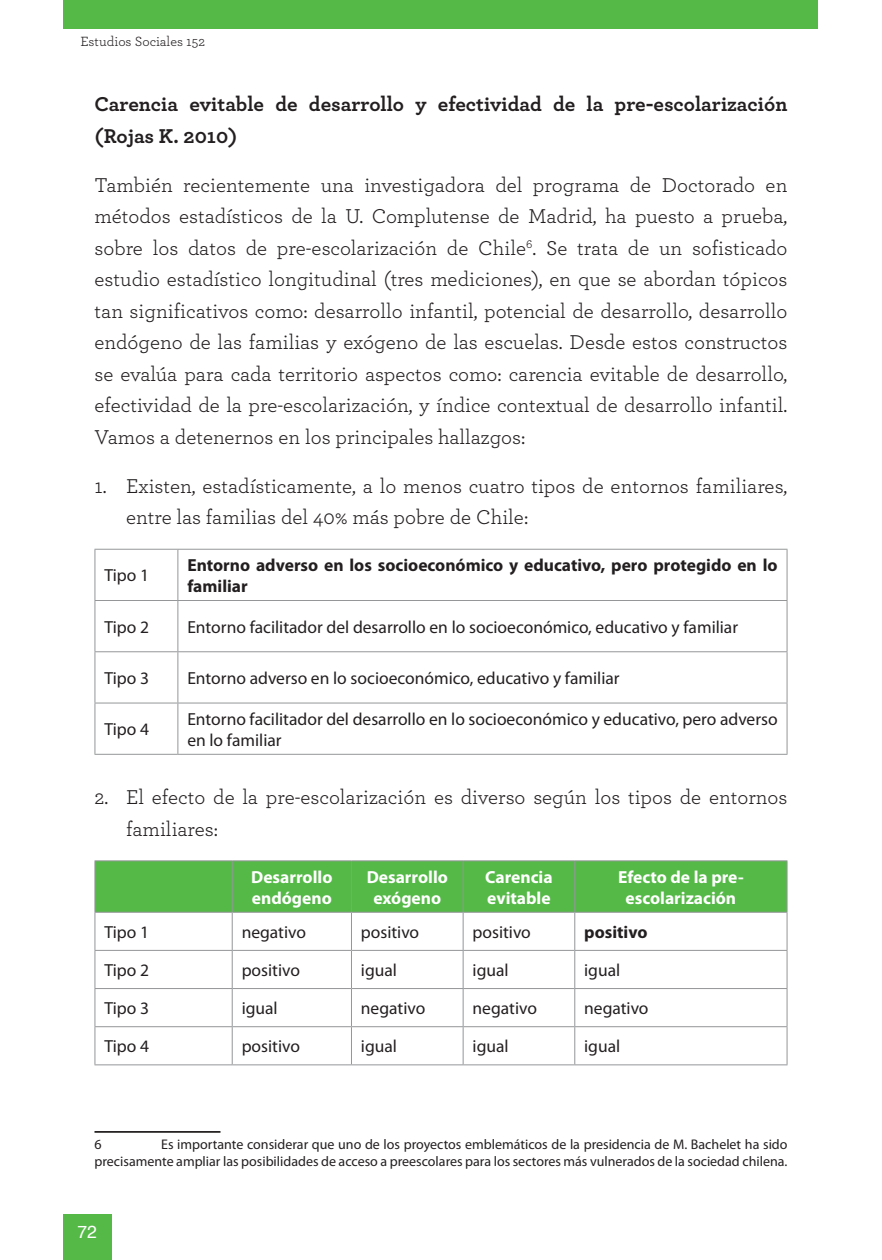
<style>
.page{position:relative;width:882px;height:1260px;background:#fff}
.page>*{position:absolute;margin:0;border:0;box-sizing:border-box;transform-origin:0 0}
.Texto_Base{font:21px/31.5px "Archer";color:#231f20}
.Título_2{font:700 21px/31.5px "Archer";color:#231f20}
.t1{font:17.5px/21px "Myriad Pro";color:#231f20}
.t2{font:700 17.5px/21px "Myriad Pro";color:#fff}
.t3{font:700 17.5px/21px "Myriad Pro";color:#231f20}
.t4{font:17.5px "Helvetica";color:#fff}
.Pie_de_página{font:14px/16.8px "Myriad Pro";color:#231f20;text-align:right}
.t5{font:14px "Archer";color:#231f20}
</style>
<div class="page">
<div style="left:63px;top:1214px;width:48px;height:46px;background:#55b947"></div>
<div style="left:63px;top:0;width:754px;height:29px;background:#55b947"></div>
<hr style="left:94px;top:549px;width:84px;height:1px;background:#949698">
<hr style="left:94px;top:550px;width:1px;height:50px;background:#949698">
<hr style="left:178px;top:549px;width:610px;height:1px;background:#949698">
<hr style="left:177px;top:550px;width:1px;height:50px;background:#949698">
<hr style="left:787px;top:550px;width:1px;height:50px;background:#949698">
<hr style="left:94px;top:600px;width:84px;height:1px;background:#949698">
<hr style="left:94px;top:601px;width:1px;height:50px;background:#949698">
<hr style="left:178px;top:600px;width:610px;height:1px;background:#949698">
<hr style="left:177px;top:601px;width:1px;height:50px;background:#949698">
<hr style="left:787px;top:601px;width:1px;height:50px;background:#949698">
<hr style="left:94px;top:651px;width:84px;height:1px;background:#949698">
<hr style="left:94px;top:652px;width:1px;height:51px;background:#949698">
<hr style="left:178px;top:651px;width:610px;height:1px;background:#949698">
<hr style="left:177px;top:652px;width:1px;height:51px;background:#949698">
<hr style="left:787px;top:652px;width:1px;height:51px;background:#949698">
<hr style="left:94px;top:703px;width:84px;height:1px;background:#949698">
<hr style="left:94px;top:703px;width:1px;height:51px;background:#949698">
<hr style="left:178px;top:703px;width:610px;height:1px;background:#949698">
<hr style="left:177px;top:703px;width:1px;height:51px;background:#949698">
<hr style="left:787px;top:703px;width:1px;height:51px;background:#949698">
<hr style="left:94px;top:754px;width:84px;height:1px;background:#949698">
<hr style="left:178px;top:754px;width:610px;height:1px;background:#949698">
<div style="left:95px;top:861px;width:692px;height:51px;background:#55b947"></div>
<hr style="left:94px;top:860px;width:138px;height:1px;background:#949698">
<hr style="left:94px;top:861px;width:1px;height:51px;background:#949698">
<hr style="left:232px;top:860px;width:119px;height:1px;background:#949698">
<hr style="left:232px;top:861px;width:1px;height:51px;background:#949698">
<hr style="left:351px;top:860px;width:112px;height:1px;background:#949698">
<hr style="left:351px;top:861px;width:1px;height:51px;background:#949698">
<hr style="left:463px;top:860px;width:112px;height:1px;background:#949698">
<hr style="left:463px;top:861px;width:1px;height:51px;background:#949698">
<hr style="left:575px;top:860px;width:213px;height:1px;background:#949698">
<hr style="left:574px;top:861px;width:1px;height:51px;background:#949698">
<hr style="left:787px;top:861px;width:1px;height:51px;background:#949698">
<hr style="left:94px;top:912px;width:138px;height:1px;background:#949698">
<hr style="left:94px;top:913px;width:1px;height:37px;background:#949698">
<hr style="left:232px;top:912px;width:119px;height:1px;background:#949698">
<hr style="left:232px;top:913px;width:1px;height:37px;background:#949698">
<hr style="left:351px;top:912px;width:112px;height:1px;background:#949698">
<hr style="left:351px;top:913px;width:1px;height:37px;background:#949698">
<hr style="left:463px;top:912px;width:112px;height:1px;background:#949698">
<hr style="left:463px;top:913px;width:1px;height:37px;background:#949698">
<hr style="left:575px;top:912px;width:213px;height:1px;background:#949698">
<hr style="left:574px;top:913px;width:1px;height:37px;background:#949698">
<hr style="left:787px;top:913px;width:1px;height:37px;background:#949698">
<hr style="left:94px;top:950px;width:138px;height:1px;background:#949698">
<hr style="left:94px;top:951px;width:1px;height:37px;background:#949698">
<hr style="left:232px;top:950px;width:119px;height:1px;background:#949698">
<hr style="left:232px;top:951px;width:1px;height:37px;background:#949698">
<hr style="left:351px;top:950px;width:112px;height:1px;background:#949698">
<hr style="left:351px;top:951px;width:1px;height:37px;background:#949698">
<hr style="left:463px;top:950px;width:112px;height:1px;background:#949698">
<hr style="left:463px;top:951px;width:1px;height:37px;background:#949698">
<hr style="left:575px;top:950px;width:213px;height:1px;background:#949698">
<hr style="left:574px;top:951px;width:1px;height:37px;background:#949698">
<hr style="left:787px;top:951px;width:1px;height:37px;background:#949698">
<hr style="left:94px;top:988px;width:138px;height:1px;background:#949698">
<hr style="left:94px;top:989px;width:1px;height:37px;background:#949698">
<hr style="left:232px;top:988px;width:119px;height:1px;background:#949698">
<hr style="left:232px;top:989px;width:1px;height:37px;background:#949698">
<hr style="left:351px;top:988px;width:112px;height:1px;background:#949698">
<hr style="left:351px;top:989px;width:1px;height:37px;background:#949698">
<hr style="left:463px;top:988px;width:112px;height:1px;background:#949698">
<hr style="left:463px;top:989px;width:1px;height:37px;background:#949698">
<hr style="left:575px;top:988px;width:213px;height:1px;background:#949698">
<hr style="left:574px;top:989px;width:1px;height:37px;background:#949698">
<hr style="left:787px;top:989px;width:1px;height:37px;background:#949698">
<hr style="left:94px;top:1026px;width:138px;height:1px;background:#949698">
<hr style="left:94px;top:1027px;width:1px;height:37px;background:#949698">
<hr style="left:232px;top:1026px;width:119px;height:1px;background:#949698">
<hr style="left:232px;top:1027px;width:1px;height:37px;background:#949698">
<hr style="left:351px;top:1026px;width:112px;height:1px;background:#949698">
<hr style="left:351px;top:1027px;width:1px;height:37px;background:#949698">
<hr style="left:463px;top:1026px;width:112px;height:1px;background:#949698">
<hr style="left:463px;top:1027px;width:1px;height:37px;background:#949698">
<hr style="left:575px;top:1026px;width:213px;height:1px;background:#949698">
<hr style="left:574px;top:1027px;width:1px;height:37px;background:#949698">
<hr style="left:787px;top:1027px;width:1px;height:37px;background:#949698">
<hr style="left:94px;top:1064px;width:138px;height:1px;background:#949698">
<hr style="left:232px;top:1064px;width:119px;height:1px;background:#949698">
<hr style="left:351px;top:1064px;width:112px;height:1px;background:#949698">
<hr style="left:463px;top:1064px;width:112px;height:1px;background:#949698">
<hr style="left:575px;top:1064px;width:213px;height:1px;background:#949698">
<hr style="left:94px;top:1131px;width:126px;height:2px;background:#231f20">
<p class="t5" style="left:80px;top:32px;width:126px">Estudios Sociales 152</p>
<p class="Título_2" style="left:94px;top:87px;width:695px">Carencia evitable de desarrollo y efectividad de la pre-escolarización (Rojas K. 2010)</p>
<p class="Texto_Base" style="left:94px;top:168px;width:695px;text-align:justify">También recientemente una investigadora del programa de Doctorado en métodos estadísticos de la U. Complutense de Madrid, ha puesto a prueba, sobre los datos de pre-escolarización de Chile<sup>6</sup>. Se trata de un sofisticado estudio estadístico longitudinal (tres mediciones), en que se abordan tópicos tan significativos como: desarrollo infantil, potencial de desarrollo, desarrollo endógeno de las familias y exógeno de las escuelas. Desde estos constructos se evalúa para cada territorio aspectos como: carencia evitable de desarrollo, efectividad de la pre-escolarización, y índice contextual de desarrollo infantil.<br>Vamos a detenernos en los principales hallazgos:</p>
<p class="Texto_Base" style="left:126px;top:469px;width:663px;text-indent:-32px">1. Existen, estadísticamente, a lo menos cuatro tipos de entornos familiares, entre las familias del 40% más pobre de Chile:</p>
<p class="t1" style="left:104px;top:565px;width:46px">Tipo 1</p>
<p class="t3" style="left:187px;top:554px;width:592px">Entorno adverso en los socioeconómico y educativo, pero protegido en lo familiar</p>
<p class="t1" style="left:104px;top:616px;width:46px">Tipo 2</p>
<p class="t1" style="left:187px;top:616px;width:552px">Entorno facilitador del desarrollo en lo socioeconómico, educativo y familiar</p>
<p class="t1" style="left:104px;top:667px;width:46px">Tipo 3</p>
<p class="t1" style="left:187px;top:667px;width:434px">Entorno adverso en lo socioeconómico, educativo y familiar</p>
<p class="t1" style="left:104px;top:719px;width:46px">Tipo 4</p>
<p class="t1" style="left:187px;top:708px;width:592px">Entorno facilitador del desarrollo en lo socioeconómico y educativo, pero adverso en lo familiar</p>
<p class="Texto_Base" style="left:126px;top:781px;width:663px;text-indent:-32px">2. El efecto de la pre-escolarización es diverso según los tipos de entornos familiares:</p>
<p class="t2" style="left:251px;top:866px;width:83px">Desarrollo endógeno</p>
<p class="t2" style="left:367px;top:866px;width:83px;text-align:center">Desarrollo exógeno</p>
<p class="t2" style="left:485px;top:866px;width:69px">Carencia evitable</p>
<p class="t2" style="left:618px;top:866px;width:127px;text-align:center">Efecto de la pre&shy;escolarización</p>
<p class="t1" style="left:104px;top:921px;width:46px">Tipo 1</p>
<p class="t1" style="left:242px;top:921px;width:66px">negativo</p>
<p class="t1" style="left:361px;top:921px;width:60px">positivo</p>
<p class="t1" style="left:473px;top:921px;width:60px">positivo</p>
<p class="t3" style="left:584px;top:921px;width:65px">positivo</p>
<p class="t1" style="left:104px;top:959px;width:46px">Tipo 2</p>
<p class="t1" style="left:242px;top:959px;width:60px">positivo</p>
<p class="t1" style="left:361px;top:959px;width:38px">igual</p>
<p class="t1" style="left:473px;top:959px;width:38px">igual</p>
<p class="t1" style="left:584px;top:959px;width:38px">igual</p>
<p class="t1" style="left:104px;top:998px;width:46px">Tipo 3</p>
<p class="t1" style="left:242px;top:998px;width:38px">igual</p>
<p class="t1" style="left:361px;top:998px;width:66px">negativo</p>
<p class="t1" style="left:473px;top:998px;width:66px">negativo</p>
<p class="t1" style="left:584px;top:998px;width:66px">negativo</p>
<p class="t1" style="left:104px;top:1036px;width:46px">Tipo 4</p>
<p class="t1" style="left:242px;top:1036px;width:60px">positivo</p>
<p class="t1" style="left:361px;top:1036px;width:38px">igual</p>
<p class="t1" style="left:473px;top:1036px;width:38px">igual</p>
<p class="t1" style="left:584px;top:1036px;width:38px">igual</p>
<p class="Pie_de_página" style="left:94px;top:1135px;width:695px">Es importante considerar que uno de los proyectos emblemáticos de la presidencia de M. Bachelet ha sido precisamente ampliar las posibilidades de acceso a preescolares para los sectores más vulnerados de la sociedad chilena.</p>
<p class="Pie_de_página" style="left:94px;top:1135px;width:9px">6</p>
<p class="t4" style="left:77px;top:1219px;width:21px">72</p>
</div>
